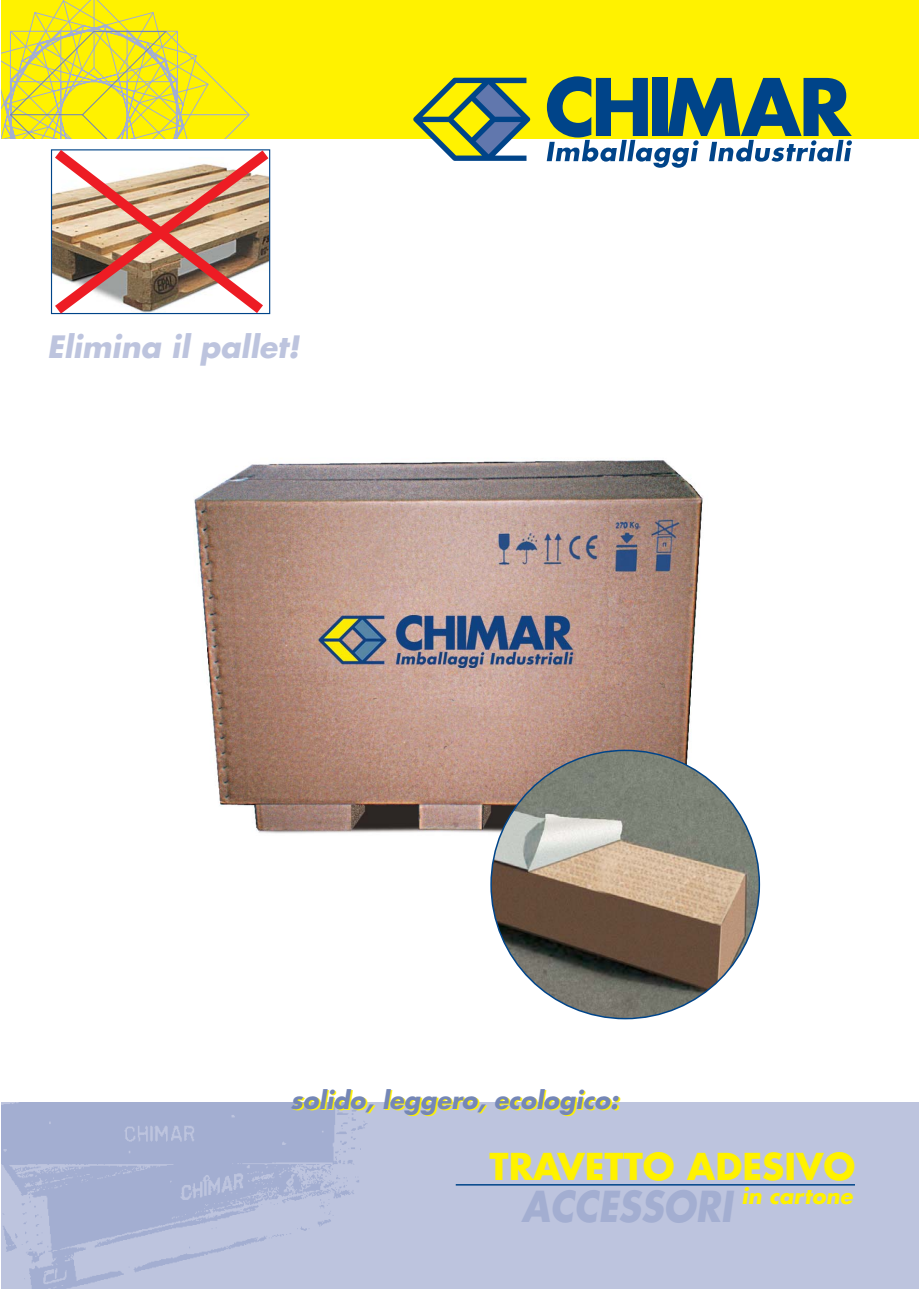
<style>
.page{position:relative;width:919px;height:1289px;background:#fff}
.page>*{position:absolute;margin:0;border:0;box-sizing:border-box;transform-origin:0 0}
.t1{font:700 41.55px "Futura";color:#a3aed1;scale:.88 1}
.t2{font:700 36px "Futura";color:#fff200}
.t3{font:italic 700 30px "Futura";color:#bdc4de}
.t4{font:italic 700 24px "Futura";color:#fff200}
.t5{font:italic 700 21px "Futura";color:#fff200}
</style>
<div class="page">
<div style="left:1px;top:0;width:917px;height:138px;background:#fff200"></div>
<div style="left:2px;top:1102px;width:916px;height:17px;background:#bdc4de"></div>
<div style="left:2px;top:1119px;width:916px;height:71px;background:#bdc4de"></div>
<div style="left:2px;top:1189px;width:916px;height:99px;background:#bdc4de"></div>
<img style="left:1px;top:1102px;width:366px;height:186px">
<svg style="left:413px;top:78px;width:117px;height:83px"></svg>
<svg style="left:546px;top:76px;width:306px;height:92px"></svg>
<hr style="left:455px;top:1183px;width:399px;height:2px;background:#004489">
<img style="left:194px;top:460px;width:525px;height:394px">
<img style="left:491px;top:750px;width:268px;height:268px;border-radius:50%">
<svg style="left:1px;top:0;width:278px;height:315px"></svg>
<p class="t3" style="left:47px;top:333px;width:259px">Elimina il pallet!</p>
<p class="t4" style="left:292px;top:1090px;width:333px">solido, leggero, ecologico:</p>
<h2 class="t2" style="left:489px;top:1149px;width:367px">TRAVETTO ADESIVO</h2>
<p class="t5" style="left:741px;top:1186px;width:116px">in cartone</p>
<h1 class="t1" style="left:521px;top:1187px;width:248px">ACCESSORI</h1>
</div>
